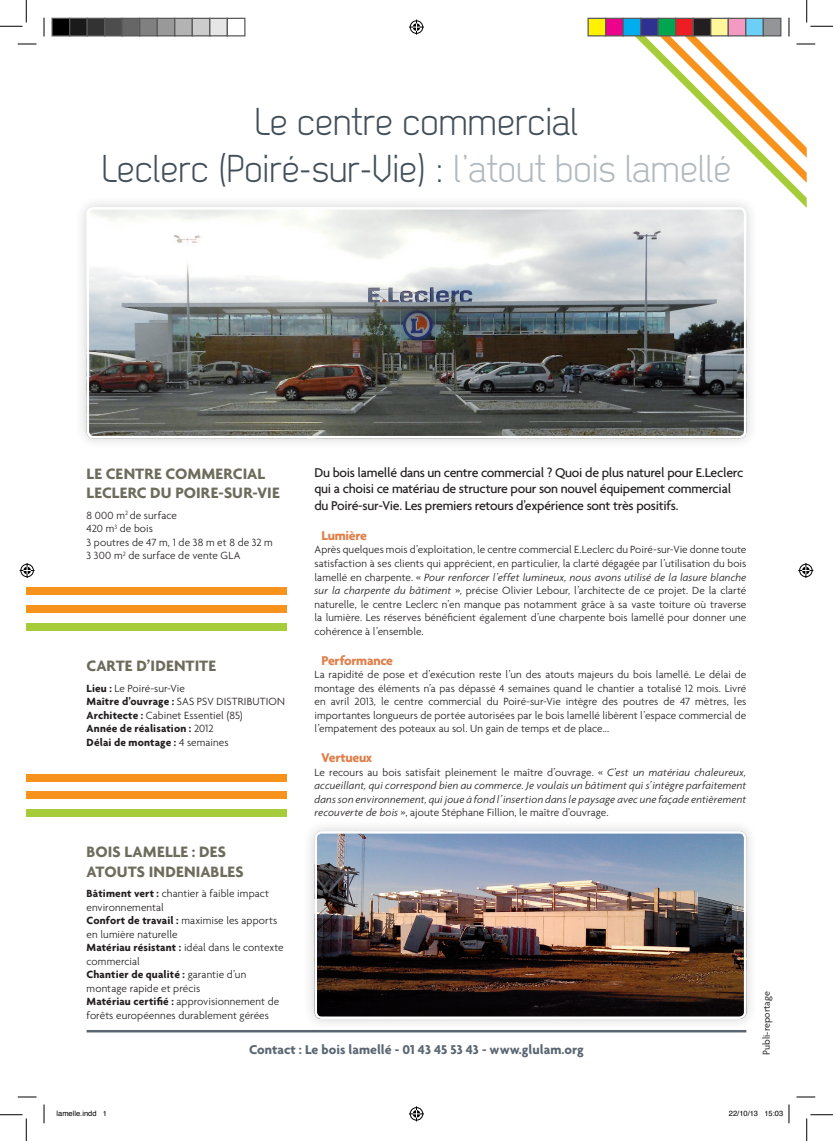
<style>
.page{position:relative;width:833px;height:1141px;background:#fff}
.page>*{position:absolute;margin:0;border:0;box-sizing:border-box;transform-origin:0 0}
.t1{font:38.75px/46.5px "Dekar";color:#424f59;text-align:center}
.t2{font:700 16.25px/19.5px "Agenda";letter-spacing:.005em;color:#6d6c5c}
.t3{font:500 13.75px/16.5px "Agenda";letter-spacing:-.02em;color:#231f20}
.t4{font:700 13.75px "Agenda";color:#5a6672}
.t5{font:700 13.75px "Agenda";letter-spacing:-.02em;color:#e07e48}
.t6{font:300 11.25px/13.5px "Agenda";letter-spacing:.005em;color:#231f20;text-align:justify}
.t7{font:italic 300 11.25px/13.5px "Agenda";letter-spacing:.01em;color:#231f20;text-align:justify}
.t8{font:700 11.25px/13.5px "Agenda";letter-spacing:.01em;color:#231f20}
.t9{font:10px "Hypatia Sans Pro";color:#231f20}
.t10{font:7.5px "Helvetica";color:#000}
.s1{color:#b1b9bf}
.s2{font-weight:300}
.s3{font-weight:700}
.s4{font-style:italic}
.s5{font-style:normal}
</style>
<div class="page">
<hr style="left:86px;top:1029px;width:660px;height:3px;background:#5a6672">
<div style="left:26px;top:587px;width:260px;height:8px;background:#f7931d"></div>
<div style="left:26px;top:605px;width:260px;height:7px;background:#f7931d"></div>
<div style="left:26px;top:623px;width:260px;height:7px;background:#a6cc39"></div>
<div style="left:26px;top:774px;width:260px;height:7px;background:#f7931d"></div>
<div style="left:26px;top:791px;width:260px;height:7px;background:#f7931d"></div>
<div style="left:26px;top:809px;width:260px;height:7px;background:#a6cc39"></div>
<div style="left:75px;top:195px;width:682px;height:255px;background:#231f20;opacity:.2"></div>
<img style="left:86px;top:207px;width:660px;height:231px">
<div style="left:86px;top:207px;width:660px;height:231px;border:2px solid #fff;border-radius:6px"></div>
<div style="left:302px;top:819px;width:455px;height:211px;background:#231f20;opacity:.2"></div>
<img style="left:314px;top:831px;width:432px;height:187px">
<div style="left:314px;top:831px;width:432px;height:187px;border:2px solid #fff;border-radius:6px"></div>
<svg style="left:18px;top:43px;width:18px;height:2px"></svg>
<svg style="left:18px;top:1096px;width:18px;height:1px"></svg>
<svg style="left:796px;top:1096px;width:18px;height:1px"></svg>
<svg style="left:43px;top:18px;width:2px;height:18px"></svg>
<svg style="left:43px;top:1104px;width:2px;height:19px"></svg>
<svg style="left:0;top:0;width:27px;height:27px"></svg>
<svg style="left:0;top:1114px;width:27px;height:26px"></svg>
<svg style="left:624px;top:0;width:208px;height:208px"></svg>
<svg style="left:806px;top:1114px;width:26px;height:26px"></svg>
<svg style="left:409px;top:20px;width:15px;height:15px"></svg>
<svg style="left:409px;top:1106px;width:15px;height:15px"></svg>
<svg style="left:20px;top:563px;width:15px;height:15px"></svg>
<svg style="left:798px;top:563px;width:14px;height:15px"></svg>
<div style="left:52px;top:18px;width:18px;height:18px;background:#000"></div>
<div style="left:51px;top:18px;width:19px;height:18px;border:1px solid #595959"></div>
<div style="left:70px;top:18px;width:17px;height:18px;background:#1a1a1a"></div>
<div style="left:69px;top:18px;width:19px;height:18px;border:1px solid #595959"></div>
<div style="left:87px;top:18px;width:18px;height:18px;background:#333"></div>
<div style="left:86px;top:18px;width:19px;height:18px;border:1px solid #595959"></div>
<div style="left:105px;top:18px;width:17px;height:18px;background:#4d4d4d"></div>
<div style="left:104px;top:18px;width:19px;height:18px;border:1px solid #595959"></div>
<div style="left:122px;top:18px;width:18px;height:18px;background:#666"></div>
<div style="left:121px;top:18px;width:19px;height:18px;border:1px solid #595959"></div>
<div style="left:140px;top:18px;width:17px;height:18px;background:#808080"></div>
<div style="left:139px;top:18px;width:19px;height:18px;border:1px solid #595959"></div>
<div style="left:157px;top:18px;width:18px;height:18px;background:#999"></div>
<div style="left:156px;top:18px;width:19px;height:18px;border:1px solid #595959"></div>
<div style="left:175px;top:18px;width:17px;height:18px;background:#b3b3b3"></div>
<div style="left:174px;top:18px;width:19px;height:18px;border:1px solid #595959"></div>
<div style="left:192px;top:18px;width:18px;height:18px;background:#ccc"></div>
<div style="left:191px;top:18px;width:19px;height:18px;border:1px solid #595959"></div>
<div style="left:210px;top:18px;width:17px;height:18px;background:#e6e6e6"></div>
<div style="left:209px;top:18px;width:19px;height:18px;border:1px solid #595959"></div>
<div style="left:226px;top:18px;width:19px;height:18px;border:1px solid #595959"></div>
<div style="left:587px;top:18px;width:18px;height:18px;background:#fff101"></div>
<div style="left:587px;top:18px;width:19px;height:18px;border:1px solid #595959"></div>
<div style="left:605px;top:18px;width:17px;height:18px;background:#ed028c"></div>
<div style="left:604px;top:18px;width:19px;height:18px;border:1px solid #595959"></div>
<div style="left:622px;top:18px;width:18px;height:18px;background:#00aeef"></div>
<div style="left:622px;top:18px;width:19px;height:18px;border:1px solid #595959"></div>
<div style="left:640px;top:18px;width:17px;height:18px;background:#2e3092"></div>
<div style="left:639px;top:18px;width:19px;height:18px;border:1px solid #595959"></div>
<div style="left:657px;top:18px;width:18px;height:18px;background:#00a54f"></div>
<div style="left:657px;top:18px;width:19px;height:18px;border:1px solid #595959"></div>
<div style="left:675px;top:18px;width:17px;height:18px;background:#ee1d23"></div>
<div style="left:674px;top:18px;width:19px;height:18px;border:1px solid #595959"></div>
<div style="left:692px;top:18px;width:18px;height:18px;background:#231f20"></div>
<div style="left:692px;top:18px;width:19px;height:18px;border:1px solid #595959"></div>
<div style="left:710px;top:18px;width:17px;height:18px;background:#fff79a"></div>
<div style="left:709px;top:18px;width:19px;height:18px;border:1px solid #595959"></div>
<div style="left:727px;top:18px;width:18px;height:18px;background:#f499c2"></div>
<div style="left:727px;top:18px;width:19px;height:18px;border:1px solid #595959"></div>
<div style="left:745px;top:18px;width:17px;height:18px;background:#6bcff6"></div>
<div style="left:744px;top:18px;width:19px;height:18px;border:1px solid #595959"></div>
<div style="left:762px;top:18px;width:18px;height:18px;background:#939598"></div>
<div style="left:762px;top:18px;width:19px;height:18px;border:1px solid #595959"></div>
<svg style="left:788px;top:1104px;width:1px;height:19px"></svg>
<h1 class="t1" style="left:102px;top:100px;width:630px">Le centre commercial<br>Leclerc (Poiré-sur-Vie) : <span class="s1">l’atout bois lamellé</span></h1>
<h2 class="t2" style="left:86px;top:463px;width:195px">LE CENTRE COMMERCIAL<br>LECLERC DU POIRE-SUR-VIE</h2>
<p class="t6" style="left:86px;top:508px;width:188px;text-align:left">8 000 m<sup>2</sup> de surface<br>420 m<sup>3</sup> de bois<br>3 poutres de 47 m, 1 de 38 m et 8 de 32 m<br>3 300 m<sup>2</sup> de surface de vente GLA</p>
<h2 class="t2" style="left:86px;top:655px;width:131px">CARTE D’IDENTITE</h2>
<p class="t8" style="left:86px;top:681px;width:200px">Lieu : <span class="s2">Le Poiré-sur-Vie<br></span>Maître d’ouvrage : <span class="s2">SAS PSV DISTRIBUTION<br></span>Architecte : <span class="s2">Cabinet Essentiel (85)<br></span>Année de réalisation : <span class="s2">2012<br></span>Délai de montage : <span class="s2">4 semaines</span></p>
<h2 class="t2" style="left:86px;top:841px;width:158px">BOIS LAMELLE : DES<br>ATOUTS INDENIABLES</h2>
<p class="t6" style="left:86px;top:886px;width:198px;text-align:left"><span class="s3">Bâtiment vert :</span> chantier à faible impact environnemental<br><span class="s3">Confort de travail :</span> maximise les apports en lumière naturelle<br><span class="s3">Matériau résistant :</span> idéal dans le contexte commercial<br><span class="s3">Chantier de qualité :</span> garantie d’un montage rapide et précis<br><span class="s3">Matériau certifié :</span> approvisionnement de forêts européennes durablement gérées</p>
<p class="t3" style="left:314px;top:464px;width:430px">Du bois lamellé dans un centre commercial ? Quoi de plus naturel pour E.Leclerc qui a choisi ce matériau de structure pour son nouvel équipement commercial du Poiré-sur-Vie. Les premiers retours d’expérience sont très positifs.</p>
<p class="t5" style="left:321px;top:527px;width:47px">Lumière</p>
<p class="t6" style="left:314px;top:543px;width:433px">Après quelques mois d’exploitation, le centre commercial E.Leclerc du Poiré-sur-Vie donne toute satisfaction à ses clients qui apprécient, en particulier, la clarté dégagée par l’utilisation du bois lamellé en charpente. « <span class="s4">Pour renforcer l’effet lumineux, nous avons utilisé de la lasure blanche sur la charpente du bâtiment</span> », précise Olivier Lebour, l’architecte de ce projet. De la clarté naturelle, le centre Leclerc n’en manque pas notamment grâce à sa vaste toiture où traverse la lumière. Les réserves bénéficient également d’une charpente bois lamellé pour donner une cohérence à l’ensemble.</p>
<p class="t5" style="left:321px;top:651px;width:73px">Performance</p>
<p class="t6" style="left:314px;top:667px;width:433px">La rapidité de pose et d’exécution reste l’un des atouts majeurs du bois lamellé. Le délai de montage des éléments n’a pas dépassé 4 semaines quand le chantier a totalisé 12 mois. Livré en avril 2013, le centre commercial du Poiré-sur-Vie intègre des poutres de 47 mètres, les importantes longueurs de portée autorisées par le bois lamellé libèrent l’espace commercial de l’empatement des poteaux au sol. Un gain de temps et de place...</p>
<p class="t5" style="left:321px;top:749px;width:52px">Vertueux</p>
<p class="t7" style="left:314px;top:765px;width:433px"><span class="s5">Le recours au bois satisfait pleinement le maître d’ouvrage. «</span> C’est un matériau chaleureux, accueillant, qui correspond bien au commerce. Je voulais un bâtiment qui s’intègre parfaitement dans son environnement, qui joue à fond l’insertion dans le paysage avec une façade entièrement recouverte de bois <span class="s5">», ajoute Stéphane Fillion, le maître d’ouvrage.</span></p>
<p class="t4" style="left:249px;top:1040px;width:336px">Contact : Le bois lamellé - 01 43 45 53 43 - www.glulam.org</p>
<p class="t9" style="left:759px;top:1054px;width:65px;rotate:-90deg">Publi-reportage</p>
<p class="t10" style="left:56px;top:1107px;width:52px">lamelle.indd 1</p>
<p class="t10" style="left:728px;top:1107px;width:56px">22/10/13 15:03</p>
</div>
